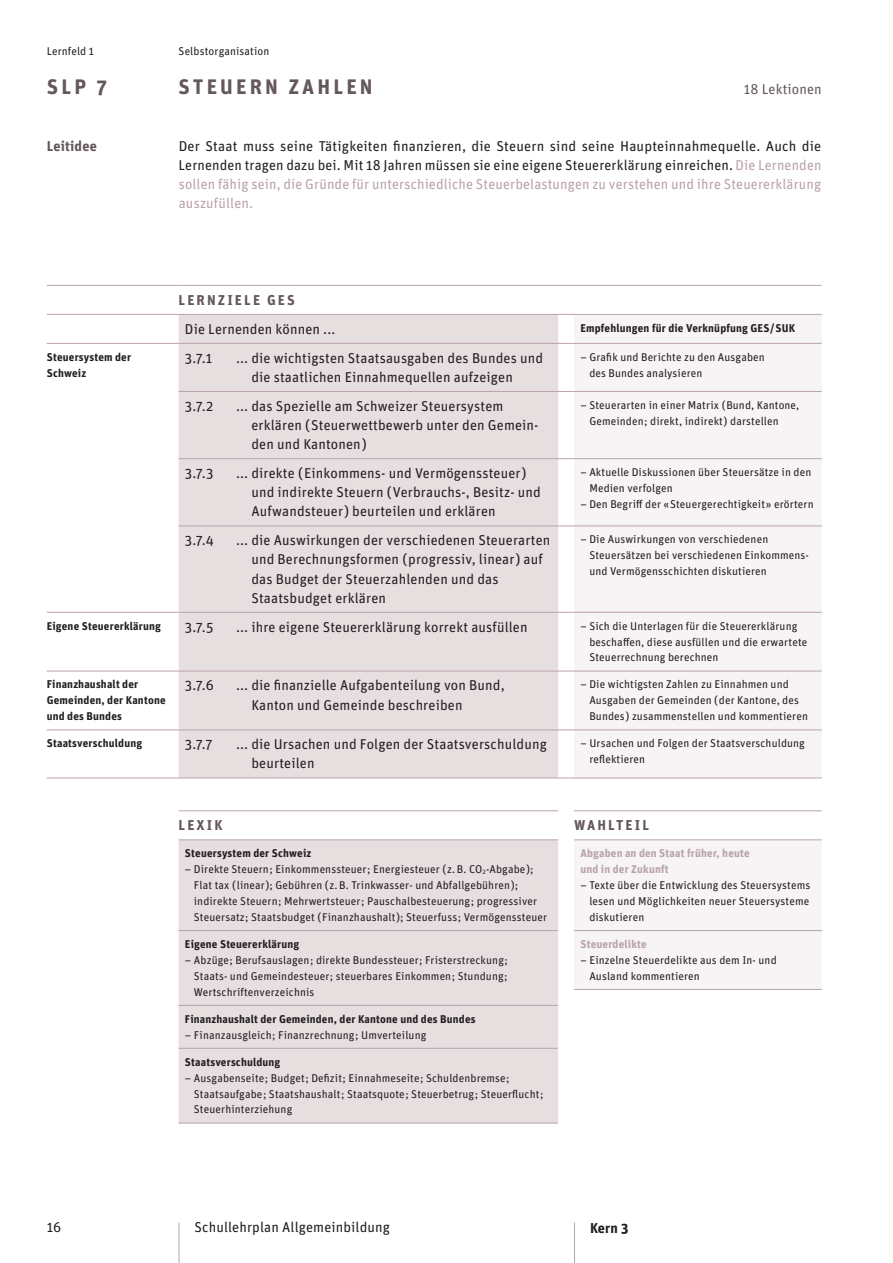
<style>
.page{position:relative;width:893px;height:1263px;background:#fff}
.page>*{position:absolute;margin:0;border:0;box-sizing:border-box;transform-origin:0 0}
.t1{font:700 21px "Unit";letter-spacing:.15em;color:#64585e}
.t2{font:14.25px/19.2px "Unit";letter-spacing:.01em;color:#231f20}
.t3{font:700 14.25px "Unit";letter-spacing:.15em;color:#64585e}
.t4{font:14.25px "Unit";letter-spacing:.01em;color:#64585e}
.t5{font:700 14.25px "Unit";color:#231f20}
.t6{font:11.25px/15.9px "Unit";letter-spacing:.01em;color:#231f20}
.t7{font:700 11.25px/15.9px "Unit";letter-spacing:.015em;color:#231f20}
.t8{font:700 11.25px/15.9px "Unit";letter-spacing:.015em;color:#b9a3ab}
.s1{color:#b9a3ab}
</style>
<div class="page">
<hr style="left:179px;top:1222px;width:1px;height:41px;background:#b9a3ab">
<hr style="left:574px;top:1222px;width:1px;height:41px;background:#b9a3ab">
<div style="left:179px;top:315px;width:379px;height:462px;background:#e7dee0"></div>
<div style="left:574px;top:315px;width:248px;height:462px;background:#f6f4f4"></div>
<hr style="left:179px;top:391px;width:379px;height:1px;background:#b9a3ab">
<svg style="left:558px;top:391px;width:16px;height:1px"></svg>
<hr style="left:179px;top:458px;width:379px;height:1px;background:#b9a3ab">
<svg style="left:558px;top:458px;width:16px;height:1px"></svg>
<hr style="left:574px;top:458px;width:248px;height:1px;background:#b9a3ab">
<hr style="left:179px;top:526px;width:379px;height:1px;background:#b9a3ab">
<svg style="left:558px;top:526px;width:16px;height:1px"></svg>
<hr style="left:574px;top:526px;width:248px;height:1px;background:#b9a3ab">
<hr style="left:574px;top:391px;width:248px;height:1px;background:#b9a3ab">
<hr style="left:574px;top:343px;width:248px;height:1px;background:#b9a3ab">
<hr style="left:179px;top:343px;width:379px;height:1px;background:#b9a3ab">
<svg style="left:558px;top:343px;width:16px;height:1px"></svg>
<hr style="left:47px;top:343px;width:132px;height:1px;background:#b9a3ab">
<svg style="left:47px;top:285px;width:775px;height:30px"></svg>
<hr style="left:574px;top:314px;width:248px;height:1px;background:#b9a3ab">
<hr style="left:47px;top:314px;width:132px;height:1px;background:#b9a3ab">
<hr style="left:47px;top:777px;width:132px;height:1px;background:#b9a3ab">
<hr style="left:179px;top:777px;width:379px;height:1px;background:#b9a3ab">
<svg style="left:558px;top:777px;width:16px;height:1px"></svg>
<hr style="left:574px;top:777px;width:248px;height:1px;background:#b9a3ab">
<hr style="left:179px;top:612px;width:379px;height:1px;background:#b9a3ab">
<svg style="left:558px;top:612px;width:16px;height:1px"></svg>
<hr style="left:574px;top:612px;width:248px;height:1px;background:#b9a3ab">
<hr style="left:179px;top:671px;width:379px;height:1px;background:#b9a3ab">
<svg style="left:558px;top:671px;width:16px;height:1px"></svg>
<hr style="left:574px;top:671px;width:248px;height:1px;background:#b9a3ab">
<hr style="left:179px;top:730px;width:379px;height:1px;background:#b9a3ab">
<svg style="left:558px;top:730px;width:16px;height:1px"></svg>
<hr style="left:574px;top:730px;width:248px;height:1px;background:#b9a3ab">
<hr style="left:47px;top:612px;width:132px;height:1px;background:#b9a3ab">
<hr style="left:47px;top:671px;width:132px;height:1px;background:#b9a3ab">
<hr style="left:47px;top:730px;width:132px;height:1px;background:#b9a3ab">
<div style="left:179px;top:840px;width:379px;height:282px;background:#e7dee0"></div>
<hr style="left:179px;top:810px;width:379px;height:1px;background:#b9a3ab">
<hr style="left:179px;top:839px;width:379px;height:1px;background:#b9a3ab">
<hr style="left:179px;top:930px;width:379px;height:1px;background:#b9a3ab">
<hr style="left:179px;top:1005px;width:379px;height:1px;background:#b9a3ab">
<hr style="left:179px;top:1048px;width:379px;height:1px;background:#b9a3ab">
<hr style="left:179px;top:1122px;width:379px;height:1px;background:#b9a3ab">
<div style="left:574px;top:840px;width:248px;height:149px;background:#f6f4f4"></div>
<hr style="left:574px;top:930px;width:248px;height:1px;background:#b9a3ab">
<hr style="left:574px;top:989px;width:248px;height:1px;background:#b9a3ab">
<hr style="left:574px;top:810px;width:248px;height:1px;background:#b9a3ab">
<hr style="left:574px;top:839px;width:248px;height:1px;background:#b9a3ab">
<p class="t6" style="left:47px;top:43px;width:49px">Lernfeld 1</p>
<p class="t6" style="left:179px;top:43px;width:92px">Selbstorganisation</p>
<h1 class="t1" style="left:47px;top:73px;width:62px">SL P 7</h1>
<h1 class="t1" style="left:179px;top:73px;width:196px">Steuern zahlen</h1>
<p class="t4" style="left:744px;top:80px;width:79px">18 Lektionen</p>
<p class="t3" style="left:47px;top:137px;width:52px">Leitidee</p>
<p class="t2" style="left:179px;top:136px;width:644px;text-align:justify">Der Staat muss seine Tätigkeiten finanzieren, die Steuern sind seine Haupteinnahmequelle. Auch die Lernenden tragen dazu bei. Mit 18 Jahren müssen sie eine eigene Steuererklärung einreichen. <span class="s1">Die Lernenden sollen fähig sein, die Gründe für unterschiedliche Steuerbelastungen zu verstehen und ihre Steuererklärung auszufüllen.</span></p>
<p class="t3" style="left:179px;top:291px;width:99px">L ernziele GES</p>
<p class="t2" style="left:185px;top:319px;width:152px">Die Lernenden können ...</p>
<p class="t7" style="left:580px;top:320px;width:176px">Empfehlungen für die Verknüpfung GES</p>
<p class="t7" style="left:770px;top:320px;width:26px">/ SU K</p>
<p class="t7" style="left:47px;top:349px;width:86px">Steuersystem der<br>Schweiz</p>
<p class="t2" style="left:185px;top:348px;width:29px">3.7.1</p>
<p class="t2" style="left:251px;top:348px;width:293px;text-indent:-15px">... die wichtigsten Staatsausgaben des Bundes und die staatlichen Einnahmequellen aufzeigen</p>
<p class="t6" style="left:589px;top:349px;width:177px;text-indent:-9px">– Grafik und Berichte zu den Ausgaben des Bundes analysieren</p>
<p class="t2" style="left:185px;top:396px;width:30px">3.7.2</p>
<p class="t2" style="left:251px;top:396px;width:289px;text-indent:-15px">... das Spezielle am Schweizer Steuersystem erklären (Steuerwettbewerb unter den Gemein&shy;den und Kantonen)</p>
<p class="t6" style="left:589px;top:397px;width:212px;text-indent:-9px">– Steuerarten in einer Matrix (Bund, Kantone,<br>Gemeinden; direkt, indirekt) darstellen</p>
<p class="t2" style="left:185px;top:463px;width:30px">3.7.3</p>
<p class="t2" style="left:251px;top:463px;width:291px;text-indent:-15px">... direkte (Einkommens- und Vermögenssteuer) und indirekte Steuern (Verbrauchs-, Besitz- und<br>Aufwandsteuer) beurteilen und erklären</p>
<p class="t6" style="left:589px;top:464px;width:223px;text-indent:-9px">– Aktuelle Diskussionen über Steuersätze in den<br>Medien verfolgen</p>
<p class="t6" style="left:580px;top:496px;width:235px">– Den Begriff der «Steuergerechtigkeit» erörtern</p>
<p class="t2" style="left:185px;top:530px;width:30px">3.7.4</p>
<p class="t2" style="left:251px;top:530px;width:300px;text-indent:-15px">... die Auswirkungen der verschiedenen Steuerarten und Berechnungsformen (progressiv, linear) auf das Budget der Steuerzahlenden und das Staatsbudget erklären</p>
<p class="t6" style="left:589px;top:531px;width:221px;text-indent:-9px">– Die Auswirkungen von verschiedenen<br>Steuersätzen bei verschiedenen Einkommens&shy;und Vermögensschichten diskutieren</p>
<p class="t7" style="left:47px;top:617px;width:116px">Eigene Steuererklärung</p>
<p class="t2" style="left:185px;top:617px;width:30px">3.7.5</p>
<p class="t2" style="left:236px;top:617px;width:293px">... ihre eigene Steuererklärung korrekt ausfüllen</p>
<p class="t6" style="left:589px;top:618px;width:219px;text-indent:-9px">– Sich die Unterlagen für die Steuererklärung beschaffen, diese ausfüllen und die erwartete<br>Steuerrechnung berechnen</p>
<p class="t7" style="left:47px;top:676px;width:120px">Finanzhaushalt der<br>Gemeinden, der Kantone und des Bundes</p>
<p class="t2" style="left:185px;top:676px;width:30px">3.7.6</p>
<p class="t2" style="left:251px;top:676px;width:255px;text-indent:-15px">... die finanzielle Aufgabenteilung von Bund,<br>Kanton und Gemeinde beschreiben</p>
<p class="t6" style="left:589px;top:676px;width:220px;text-indent:-9px">– Die wichtigsten Zahlen zu Einnahmen und<br>Ausgaben der Gemeinden (der Kantone, des<br>Bundes) zusammenstellen und kommentieren</p>
<p class="t7" style="left:47px;top:735px;width:97px">Staatsverschuldung</p>
<p class="t2" style="left:185px;top:734px;width:29px">3.7.7</p>
<p class="t2" style="left:251px;top:734px;width:297px;text-indent:-15px">... die Ursachen und Folgen der Staatsverschuldung beurteilen</p>
<p class="t6" style="left:589px;top:735px;width:217px;text-indent:-9px">– Ursachen und Folgen der Staatsverschuldung reflektieren</p>
<p class="t3" style="left:179px;top:816px;width:44px">L exik</p>
<p class="t7" style="left:185px;top:845px;width:128px">Steuersystem der Schweiz</p>
<p class="t6" style="left:194px;top:861px;width:355px;text-indent:-9px">– Direkte Steuern; Einkommenssteuer; Energiesteuer (z. B. CO<sub>2</sub>-Abgabe); Flat tax (linear); Gebühren (z. B. Trinkwasser- und Abfallgebühren); indirekte Steuern; Mehrwertsteuer; Pauschalbesteuerung; progressiver Steuersatz; Staatsbudget (Finanzhaushalt); Steuerfuss; Vermögenssteuer</p>
<p class="t7" style="left:185px;top:936px;width:116px">Eigene Steuererklärung</p>
<p class="t6" style="left:194px;top:952px;width:315px;text-align:justify;text-indent:-9px">– Abzüge; Berufsauslagen; direkte Bundessteuer; Fristerstreckung; Staats- und Gemeindesteuer; steuerbares Einkommen; Stundung; Wertschriftenverzeichnis</p>
<p class="t7" style="left:185px;top:1011px;width:292px">Finanzhaushalt der Gemeinden, der Kantone und des Bundes</p>
<p class="t6" style="left:185px;top:1027px;width:243px">– Finanzausgleich; Finanzrechnung; Umverteilung</p>
<p class="t7" style="left:185px;top:1053px;width:97px">Staatsverschuldung</p>
<p class="t6" style="left:194px;top:1069px;width:351px;text-indent:-9px">– Ausgabenseite; Budget; Defizit; Einnahmeseite; Schuldenbremse;<br>Staatsaufgabe; Staatshaushalt; Staatsquote; Steuerbetrug; Steuerflucht;<br>Steuerhinterziehung</p>
<p class="t3" style="left:574px;top:816px;width:77px">Wahlteil</p>
<p class="t8" style="left:580px;top:845px;width:171px">Abgaben an den Staat früher, heute und in der Zukunft</p>
<p class="t6" style="left:589px;top:877px;width:222px;text-align:justify;text-indent:-9px">– Texte über die Entwicklung des Steuersystems lesen und Möglichkeiten neuer Steuersysteme diskutieren</p>
<p class="t8" style="left:580px;top:936px;width:68px">Steuerdelikte</p>
<p class="t6" style="left:589px;top:952px;width:189px;text-indent:-9px">– Einzelne Steuerdelikte aus dem In- und<br>Ausland kommentieren</p>
<p class="t2" style="left:47px;top:1218px;width:16px">16</p>
<p class="t2" style="left:195px;top:1218px;width:197px">Schullehrplan Allgemeinbildung</p>
<p class="t5" style="left:590px;top:1219px;width:40px">Kern 3</p>
</div>
